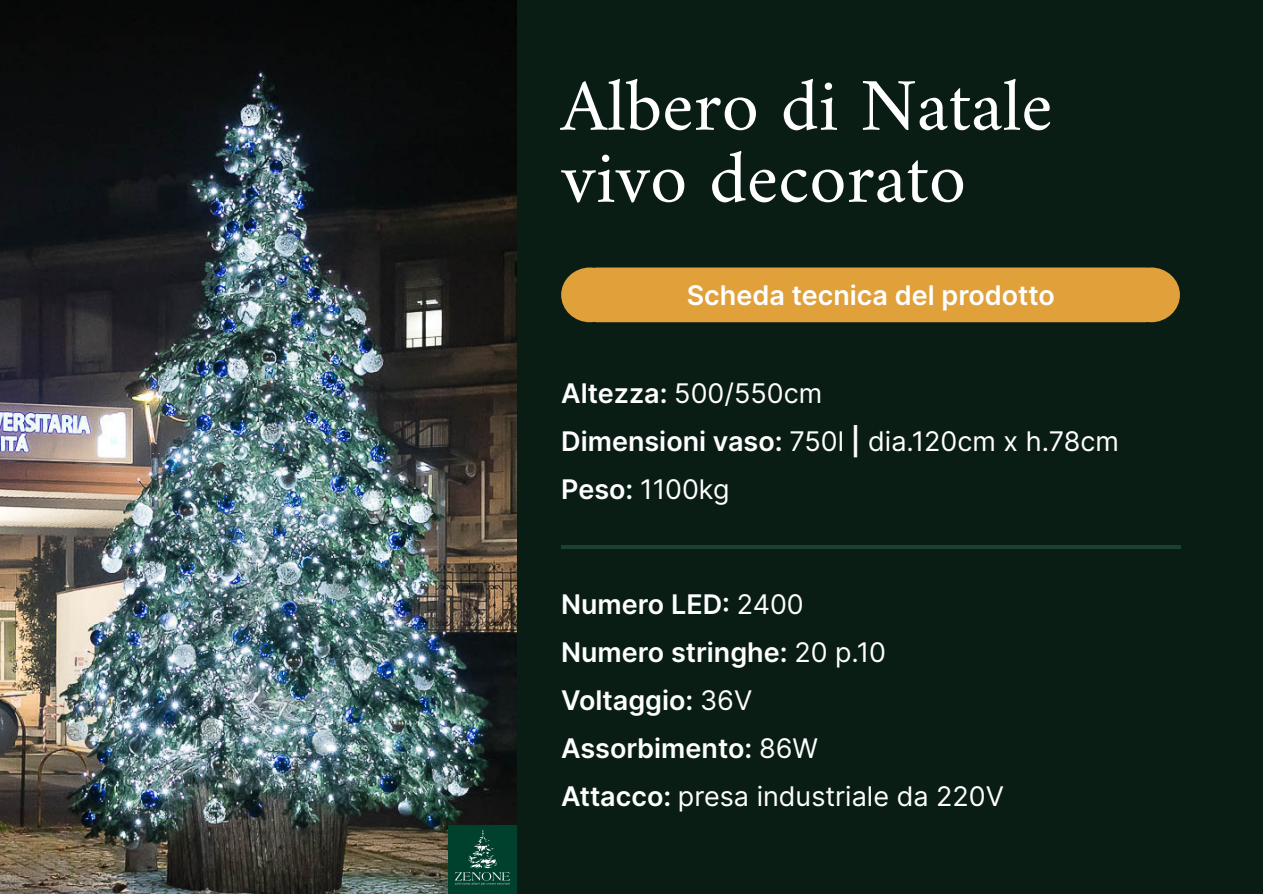
<style>
.page{position:relative;width:1263px;height:894px;background:#fff}
.page>*{position:absolute;margin:0;border:0;box-sizing:border-box;transform-origin:0 0}
.t1{font:75px/72px "Amiri";color:#fff}
.t2{font:600 27px/48px "Inter";color:#fff}
.t3{font:27px/48px "Inter";color:#fff}
.s1{font-weight:600}
.s2{font-weight:400}
</style>
<div class="page">
<div style="left:0;top:0;width:1263px;height:893px;background:#091d15"></div>
<div style="left:583px;top:267px;width:575px;height:55px;background:#e0a03a;border-radius:14px"></div>
<svg style="left:561px;top:267px;width:43px;height:55px"></svg>
<svg style="left:1137px;top:267px;width:43px;height:55px"></svg>
<hr style="left:561px;top:545px;width:620px;height:3px;background:#1a4133">
<img style="left:0;top:0;width:517px;height:893px">
<img style="left:449px;top:825px;width:68px;height:68px">
<h1 class="t1" style="left:561px;top:68px;width:493px">Albero di Natale vivo decorato</h1>
<p class="t2" style="left:687px;top:271px;width:370px">Scheda tecnica del prodotto</p>
<p class="t3" style="left:561px;top:369px;width:559px"><span class="s1">Altezza:</span> 500/550cm<br><span class="s1">Dimensioni vaso:</span> 750l <span class="s1">|</span> dia.120cm x h.78cm<br><span class="s1">Peso:</span> 1100kg</p>
<p class="t2" style="left:561px;top:579px;width:444px">Numero LED: <span class="s2">2400<br></span>Numero stringhe: <span class="s2">20 p.10<br></span>Voltaggio: <span class="s2">36V<br></span>Assorbimento: <span class="s2">86W<br></span>Attacco: <span class="s2">presa industriale da 220V</span></p>
</div>
